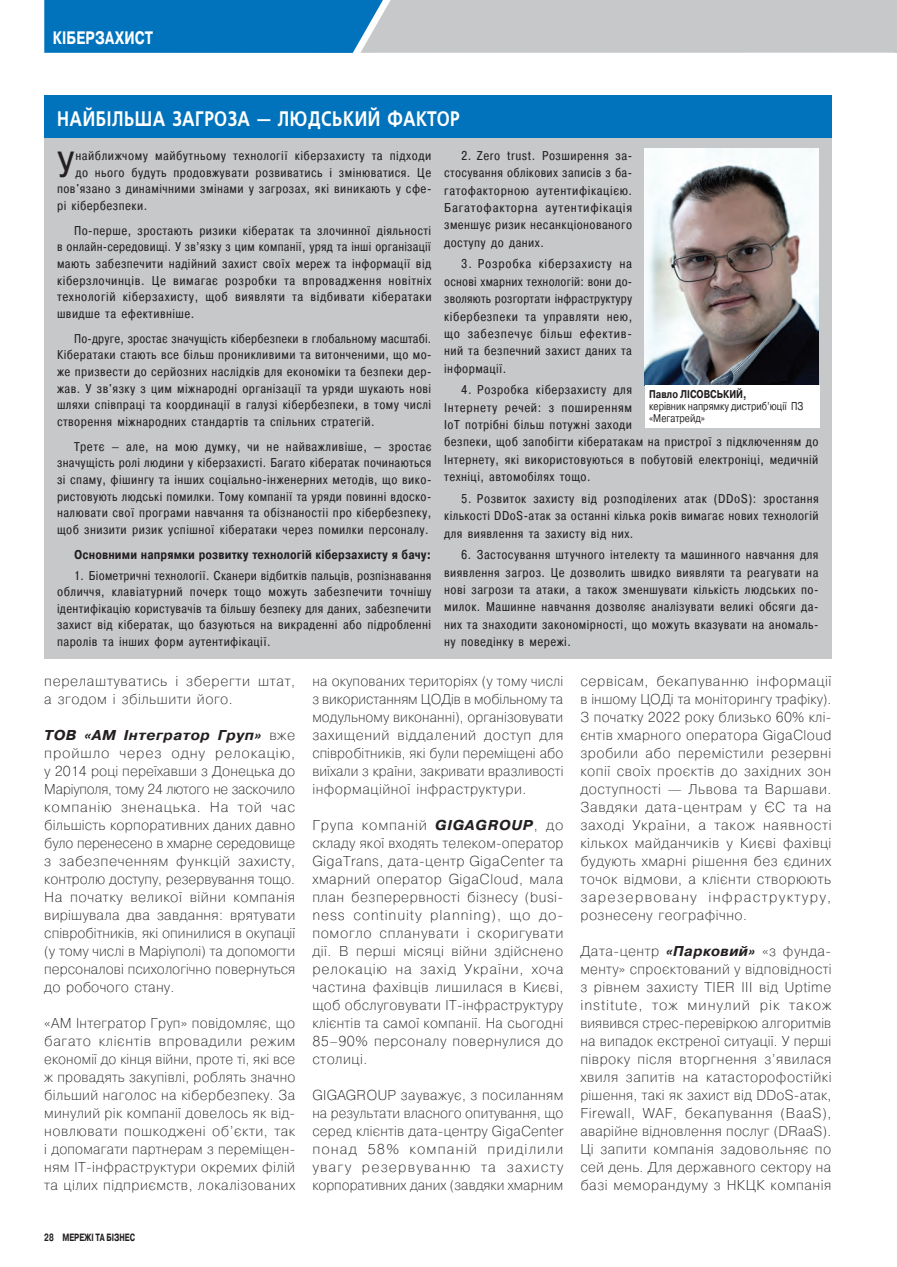
<style>
.page{position:relative;width:897px;height:1267px;background:#fff}
.page>*{position:absolute;margin:0;border:0;box-sizing:border-box;transform-origin:0 0}
.Текст_Прагм__Буквица{font:36.3px "Pragmatica Cond";color:#231f20}
.Заглавие_Rediz{font:600 21px "Free Set";letter-spacing:.035em;color:#fff;scale:.8 1}
.t1{font:700 18px "Pragmatica";letter-spacing:.01em;color:#fff;scale:.75 1}
.Текст_osn_GREP{font:200 14.25px/18px "Pragmatica";letter-spacing:.035em;color:#231f20;text-align:justify}
.Текст_Прагматика_GRE{font:12.75px/17.4px "Pragmatica Cond";letter-spacing:.035em;color:#231f20;text-align:justify}
.Текст_Прагм__Буквица-2{font:12.75px "Pragmatica Cond";letter-spacing:.035em;color:#231f20}
.Текст_Прагматика_GRE-2{font:700 12.75px "Pragmatica Cond";letter-spacing:.01em;color:#231f20}
.рис_надпись{font:11.25px/12px "Pragmatica";color:#231f20;scale:.8 1}
.t2{font:700 10.5px "Pragmatica";color:#231f20;scale:.7 1}
.s1{font-weight:700}
.s2{font-weight:700;font-style:italic}
</style>
<div class="page">
<div style="left:44px;top:138px;width:787px;height:520px;background:#c7c8ca"></div>
<div style="left:44px;top:95px;width:787px;height:43px;background:#0073bc"></div>
<img style="left:644px;top:149px;width:174px;height:236px">
<div style="left:644px;top:385px;width:175px;height:43px;background:#fff"></div>
<svg style="left:44px;top:0;width:853px;height:53px;background:#7ca8c5"></svg>
<p class="t1" style="left:53px;top:26px;width:135px">КІБЕРЗАХИСТ</p>
<p class="Заглавие_Rediz" style="left:57px;top:106px;width:505px">НАЙБІЛЬША ЗАГРОЗА — ЛЮДСЬКИЙ ФАКТОР</p>
<p class="Текст_Прагм__Буквица" style="left:57px;top:141px;width:19px">У</p>
<p class="Текст_Прагм__Буквица-2" style="left:75px;top:148px;width:357px">найближчому майбутньому технології кіберзахисту та підходи</p>
<p class="Текст_Прагм__Буквица-2" style="left:75px;top:164px;width:357px">до нього будуть продовжувати розвиватись і змінюватися. Це</p>
<p class="Текст_Прагм__Буквица-2" style="left:57px;top:181px;width:376px">пов'язано з динамічними змінами у загрозах, які виникають у сфе-</p>
<p class="Текст_Прагм__Буквица-2" style="left:57px;top:197px;width:92px">рі кібербезпеки.</p>
<p class="Текст_Прагматика_GRE" style="left:57px;top:222px;width:376px;line-height:16.6px;text-indent:17px">По-перше, зростають ризики кібератак та злочинної діяльності в онлайн-середовищі. У зв’язку з цим компанії, уряд та інші організації мають забезпечити надійний захист своїх мереж та інформації від кіберзлочинців. Це вимагає розробки та впровадження новітніх технологій кіберзахисту, щоб виявляти та відбивати кібератаки швидше та ефективніше.</p>
<p class="Текст_Прагматика_GRE" style="left:57px;top:330px;width:376px;line-height:16.6px;text-indent:17px">По-друге, зростає значущість кібербезпеки в глобальному масштабі.<br>Кібератаки стають все більш проникливими та витонченими, що мо&shy;же призвести до серйозних наслідків для економіки та безпеки дер&shy;жав. У зв'язку з цим міжнародні організації та уряди шукають нові шляхи співпраці та координації в галузі кібербезпеки, в тому числі створення міжнародних стандартів та спільних стратегій.</p>
<p class="Текст_Прагматика_GRE" style="left:57px;top:438px;width:376px;line-height:16.6px;text-indent:17px">Третє — але, на мою думку, чи не найважливіше, — зростає значущість ролі людини у кіберзахисті. Багато кібератак починаються зі спаму, фішингу та інших соціально-інженерних методів, що вико&shy;ристовують людські помилки. Тому компанії та уряди повинні вдоско&shy;налювати свої програми навчання та обізнаностіі про кібербезпеку, щоб знизити ризик успішної кібератаки через помилки персоналу.</p>
<p class="Текст_Прагматика_GRE-2" style="left:74px;top:546px;width:358px">Основними напрямки розвитку технологій кіберзахисту я бачу:</p>
<p class="Текст_Прагматика_GRE" style="left:57px;top:567px;width:376px;line-height:16.6px;text-indent:17px">1. Біометричні технології. Сканери відбитків пальців, розпізнавання обличчя, клавіатурний почерк тощо можуть забезпечити точнішу ідентифікацію користувачів та більшу безпеку для даних, забезпечити захист від кібератак, що базуються на викраденні або підробленні паролів та інших форм аутентифікації.</p>
<p class="Текст_Прагматика_GRE" style="left:444px;top:147px;width:189px;text-indent:17px">2. Zero trust. Розширення за&shy;стосування облікових записів з ба&shy;гатофакторною аутентифікацією.<br>Багатофакторна аутентифікація зменшує ризик несанкціонованого доступу до даних.</p>
<p class="Текст_Прагматика_GRE" style="left:444px;top:255px;width:189px;text-indent:17px">3. Розробка кіберзахисту на основі хмарних технологій: вони до&shy;зволяють розгортати інфраструктуру кібербезпеки та управляти нею, що забезпечує більш ефектив&shy;ний та безпечний захист даних та інформації.</p>
<p class="Текст_Прагматика_GRE" style="left:444px;top:381px;width:375px;text-align:left;text-indent:17px">4. Розробка кіберзахисту для<br>Інтернету речей: з поширенням<br>IoT потрібні більш потужні заходи<br>безпеки, щоб запобігти кібератакам на пристрої з підключенням до Інтернету, які використовуються в побутовій електроніці, медичній техніці, автомобілях тощо.</p>
<p class="Текст_Прагматика_GRE" style="left:444px;top:489px;width:376px;text-indent:17px">5. Розвиток захисту від розподілених атак (DDoS): зростання кількості DDoS‑атак за останні кілька років вимагає нових технологій для виявлення та захисту від них.</p>
<p class="Текст_Прагматика_GRE" style="left:444px;top:546px;width:376px;text-indent:17px">6. Застосування штучного інтелекту та машинного навчання для виявлення загроз. Це дозволить швидко виявляти та реагувати на нові загрози та атаки, а також зменшувати кількість людських по&shy;милок. Машинне навчання дозволяє аналізувати великі обсяги да&shy;них та знаходити закономірності, що можуть вказувати на аномаль&shy;ну поведінку в мережі.</p>
<p class="рис_надпись" style="left:649px;top:389px;width:194px"><span class="s1">Павло ЛІСОВСЬКИЙ,<br></span>керівник напрямку дистриб’юції ПЗ «Мегатрейд»</p>
<p class="Текст_osn_GREP" style="left:44px;top:671px;width:252px">перелаштуватись і зберегти штат, а згодом і збільшити його.</p>
<p class="Текст_osn_GREP" style="left:44px;top:725px;width:252px"><span class="s2">ТОВ «АМ Інтегратор Груп»</span> вже пройшло через одну релокацію, у 2014 році переїхавши з Донецька до Маріуполя, тому 24 лютого не заскочило компанію зненацька. На той час більшість корпоративних даних давно було перенесено в хмарне середовище з забезпеченням функцій захисту, контролю доступу, резервування тощо.<br>На початку великої війни компанія вирішувала два завдання: врятувати співробітників, які опинилися в окупації (у тому числі в Маріуполі) та допомогти персоналові психологічно повернуться до робочого стану.</p>
<p class="Текст_osn_GREP" style="left:44px;top:1013px;width:253px">«АМ Інтегратор Груп» повідомляє, що багато клієнтів впровадили режим економії до кінця війни, проте ті, які все ж провадять закупівлі, роблять значно більший наголос на кібербезпеку. За минулий рік компанії довелось як від‑ новлювати пошкоджені об’єкти, так і допомагати партнерам з переміщен‑ ням ІТ‑інфраструктури окремих філій та цілих підприємств, локалізованих</p>
<p class="t2" style="left:44px;top:1230px;width:131px">28 МЕРЕЖІ ТА БІЗНЕС</p>
<p class="Текст_osn_GREP" style="left:312px;top:671px;width:252px">на окупованих територіях (у тому числі з використанням ЦОДів в мобільному та модульному виконанні), організовувати захищений віддалений доступ для співробітників, які були переміщені або виїхали з країни, закривати вразливості інформаційної інфраструктури.</p>
<p class="Текст_osn_GREP" style="left:312px;top:815px;width:253px">Група компаній <span class="s2">GIGAGROUP</span>, до складу якої входять телеком-оператор GigaTrans, дата-центр GigaCenter та хмарний оператор GigaCloud, мала план безперервності бізнесу (busi‑ ness continuity planning), що до‑ помогло спланувати і скоригувати дії. В перші місяці війни здійснено релокацію на захід України, хоча частина фахівців лишилася в Києві, щоб обслуговувати ІТ‑інфраструктуру клієнтів та самої компанії. На сьогодні 85–90% персоналу повернулися до столиці.</p>
<p class="Текст_osn_GREP" style="left:312px;top:1085px;width:252px">GIGAGROUP зауважує, з посиланням на результати власного опитування, що серед клієнтів дата-центру GigaCenter понад 58% компаній приділили увагу резервуванню та захисту корпоративних даних (завдяки хмарним</p>
<p class="Текст_osn_GREP" style="left:580px;top:671px;width:253px">сервісам, бекапуванню інформації в іншому ЦОДі та моніторингу трафіку).<br>З початку 2022 року близько 60% клі‑ єнтів хмарного оператора GigaCloud зробили або перемістили резервні копії своїх проєктів до західних зон доступності — Львова та Варшави.<br>Завдяки дата-центрам у ЄС та на заході України, а також наявності кількох майданчиків у Києві фахівці будують хмарні рішення без єдиних точок відмови, а клієнти створюють зарезервовану інфраструктуру, рознесену географічно.</p>
<p class="Текст_osn_GREP" style="left:580px;top:941px;width:253px;text-align:left">Дата-центр <span class="s2">«Парковий»</span> «з фунда&shy;менту» спроєктований у відповідності з рівнем захисту TIER III від Uptime institute, тож минулий рік також виявився стрес-перевіркою алгоритмів на випадок екстреної ситуації. У перші півроку після вторгнення з’явилася хвиля запитів на катасторофостійкі рішення, такі як захист від DDoS‑атак, Firewall, WAF, бекапування (BaaS), аварійне відновлення послуг (DRaaS).<br>Ці запити компанія задовольняє по сей день. Для державного сектору на базі меморандуму з НКЦК компанія</p>
</div>
